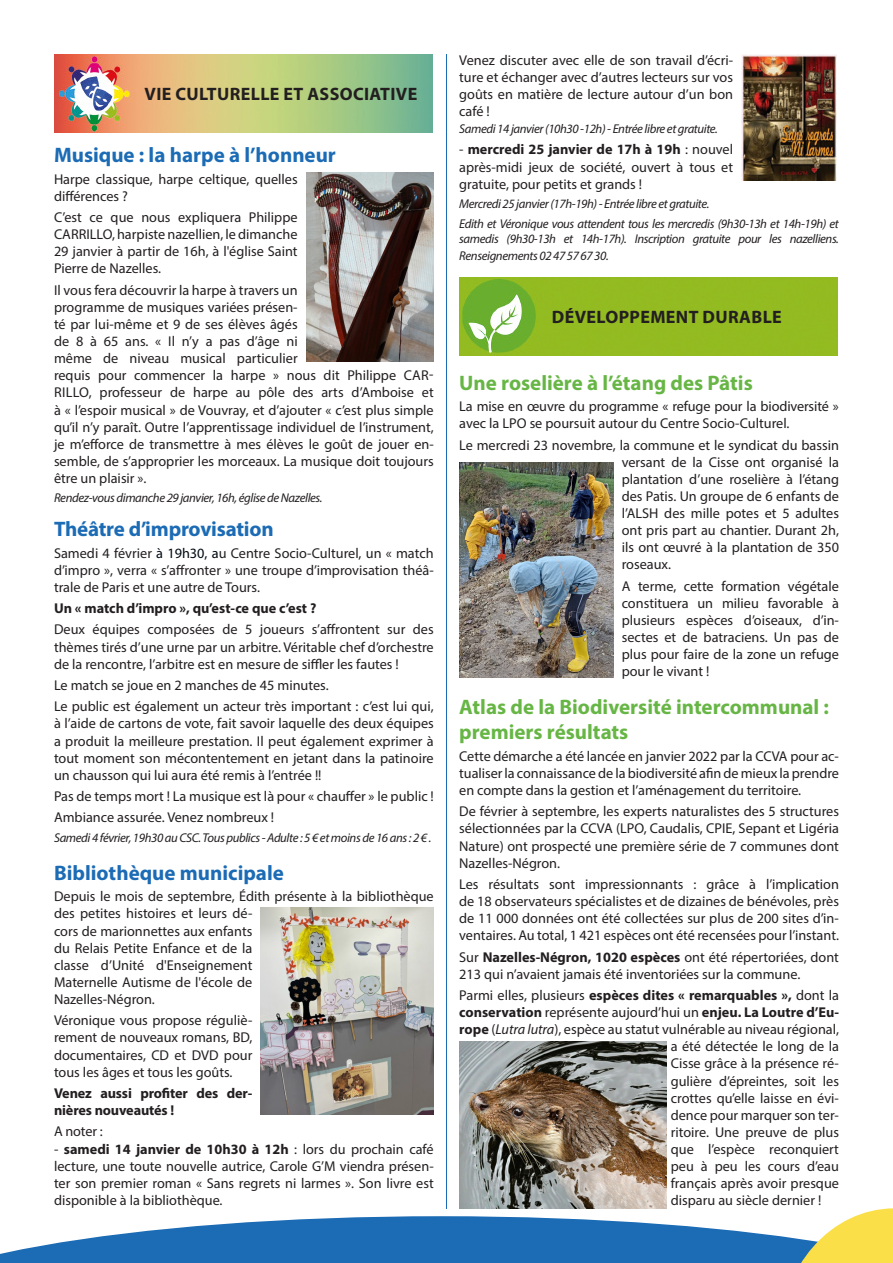
<style>
.page{position:relative;width:893px;height:1263px;background:#fff}
.page>*{position:absolute;margin:0;border:0;box-sizing:border-box;transform-origin:0 0}
.titre_vert{font:700 21px/25.2px "Myriad Pro";color:#67b645}
.Titre_bleu{font:700 21px "Myriad Pro";color:#1b6bb5}
.Info_italique{font:700 21px "Myriad Pro";letter-spacing:-.01em;color:#1b6bb5}
.Titre_rubrique{font:700 18px "Myriad Pro";letter-spacing:.02em;color:#231f20}
.Texte{font:14.25px/17.1px "Myriad Pro";color:#231f20;text-align:justify}
.Texte-2{font:700 14.25px/17.1px "Myriad Pro";color:#231f20}
.Info_italique-2{font:italic 12.75px/15.3px "Myriad Pro";letter-spacing:-.03em;color:#231f20}
.s1{color:#000911}
.s2{font-weight:700}
.s3{font-weight:400}
.s4{font-style:italic}
</style>
<div class="page">
<img style="left:54px;top:54px;width:379px;height:79px">
<img style="left:459px;top:277px;width:379px;height:79px">
<hr style="left:446px;top:54px;width:1px;height:1155px;background:#1b6bb5">
<svg style="left:0;top:1208px;width:893px;height:55px"></svg>
<img style="left:306px;top:172px;width:128px;height:189px">
<img style="left:261px;top:908px;width:173px;height:206px">
<img style="left:742px;top:54px;width:95px;height:126px">
<img style="left:459px;top:462px;width:154px;height:216px">
<img style="left:459px;top:1042px;width:207px;height:166px">
<p class="Titre_rubrique" style="left:145px;top:82px;width:274px">VIE CULTURELLE ET ASSOCIATIVE</p>
<p class="Titre_bleu" style="left:54px;top:142px;width:283px">Musique : la harpe à l’honneur</p>
<p class="Texte" style="left:54px;top:170px;width:245px">Harpe classique, harpe celtique, quelles différences ?</p>
<p class="Texte" style="left:54px;top:209px;width:245px">C’est ce que nous expliquera Philippe CARRILLO, harpiste nazellien, le dimanche 29 janvier à partir de 16h, à l'église Saint Pierre de Nazelles.</p>
<p class="Texte" style="left:54px;top:281px;width:381px;text-align:left">Il vous fera découvrir la harpe à travers un<br>programme de musiques variées présen-<br>té par lui-même et 9 de ses élèves âgés<br>de 8 à 65 ans. « Il n’y a pas d’âge ni<br>même de niveau musical particulier<br>requis pour commencer la harpe » nous dit Philippe CAR-RILLO, professeur de harpe au pôle des arts d’Amboise et à « l’espoir musical » de Vouvray, et d’ajouter « c’est plus simple qu’il n’y paraît. Outre l’apprentissage individuel de l’instrument, je m’efforce de transmettre à mes élèves le goût de jouer en&shy;semble, de s’approprier les morceaux. La musique doit toujours être un plaisir ».</p>
<p class="Info_italique-2" style="left:54px;top:490px;width:270px">Rendez-vous dimanche 29 janvier, 16h, église de Nazelles.</p>
<p class="Info_italique" style="left:54px;top:515px;width:221px">Théâtre d’improvisation</p>
<p class="Texte" style="left:54px;top:544px;width:381px">Samedi 4 février <span class="s1">à 19h30, a</span>u Centre Socio-Culturel, un « match d’impro », verra « s’affronter » une troupe d’improvisation théâ&shy;trale de Paris et une autre de Tours.</p>
<p class="Texte-2" style="left:54px;top:599px;width:264px">Un « match d’impro », qu’est-ce que c’est ?</p>
<p class="Texte" style="left:54px;top:621px;width:381px">Deux équipes composées de 5 joueurs s’affrontent sur des thèmes tirés d’une urne par un arbitre. Véritable chef d’orchestre de la rencontre, l’arbitre est en mesure de siffler les fautes !</p>
<p class="Texte" style="left:54px;top:676px;width:276px">Le match se joue en 2 manches de 45 minutes.</p>
<p class="Texte" style="left:54px;top:698px;width:381px">Le public est également un acteur très important : c’est lui qui, à l’aide de cartons de vote, fait savoir laquelle des deux équipes a produit la meilleure prestation. Il peut également exprimer à tout moment son mécontentement en jetant dans la patinoire un chausson qui lui aura été remis à l’entrée !!</p>
<p class="Texte" style="left:54px;top:787px;width:381px">Pas de temps mort ! La musique est là pour « chauffer » le public !</p>
<p class="Texte" style="left:54px;top:809px;width:222px">Ambiance assurée. Venez nombreux !</p>
<p class="Info_italique-2" style="left:54px;top:830px;width:379px">Samedi 4 février, 19h30 au CSC. Tous publics - Adulte : 5 € et moins de 16 ans : 2 € .</p>
<p class="Titre_bleu" style="left:54px;top:859px;width:231px">Bibliothèque municipale</p>
<p class="Texte" style="left:54px;top:888px;width:381px;text-align:left">Depuis le mois de septembre, Édith présente à la bibliothèque des petites histoires et leurs dé-<br>cors de marionnettes aux enfants<br>du Relais Petite Enfance et de la<br>classe d’Unité d'Enseignement<br>Maternelle Autisme de l'école de<br>Nazelles-Négron.</p>
<p class="Texte" style="left:54px;top:1012px;width:200px">Véronique vous propose réguliè&shy;rement de nouveaux romans, BD, documentaires, CD et DVD pour tous les âges et tous les goûts.</p>
<p class="Texte-2" style="left:54px;top:1084px;width:200px">Venez aussi profiter des der&shy;nières nouveautés !</p>
<p class="Texte" style="left:54px;top:1123px;width:50px">A noter :</p>
<p class="Texte" style="left:54px;top:1140px;width:381px">- <span class="s2">samedi 14 janvier de 10h30 à 12h</span> : lors du prochain café lecture, une toute nouvelle autrice, Carole G’M viendra présen&shy;ter son premier roman « Sans regrets ni larmes ». Son livre est disponible à la bibliothèque.</p>
<p class="Texte" style="left:459px;top:51px;width:275px">Venez discuter avec elle de son travail d’écri&shy;ture et échanger avec d’autres lecteurs sur vos goûts en matière de lecture autour d’un bon café !</p>
<p class="Info_italique-2" style="left:459px;top:121px;width:260px">Samedi 14 janvier (10h30 -12h) - Entrée libre et gratuite.</p>
<p class="Texte" style="left:459px;top:141px;width:275px">- <span class="s2">mercredi 25 janvier de 17h à 19h</span> : nouvel après-midi jeux de société, ouvert à tous et gratuite, pour petits et grands !</p>
<p class="Info_italique-2" style="left:459px;top:196px;width:252px">Mercredi 25 janvier (17h-19h) - Entrée libre et gratuite.</p>
<p class="Info_italique-2" style="left:459px;top:216px;width:381px">Edith et Véronique vous attendent tous les mercredis (9h30-13h et 14h-19h) et samedis (9h30-13h et 14h-17h). Inscription gratuite pour les nazelliens.</p>
<p class="Info_italique-2" style="left:459px;top:248px;width:151px">Renseignements 02 47 57 67 30.</p>
<p class="Titre_rubrique" style="left:552px;top:305px;width:232px">DÉVELOPPEMENT DURABLE</p>
<p class="titre_vert" style="left:459px;top:369px;width:295px">Une roselière à l’étang des Pâtis</p>
<p class="Texte" style="left:459px;top:398px;width:381px">La mise en œuvre du programme « refuge pour la biodiversité » avec la LPO se poursuit autour du Centre Socio-Culturel.</p>
<p class="Texte" style="left:622px;top:436px;width:219px;text-indent:-162px">Le mercredi 23 novembre, la commune et le syndicat du bassin versant de la Cisse ont organisé la plantation d’une roselière à l’étang des Patis. Un groupe de 6 enfants de l’ALSH des mille potes et 5 adultes ont pris part au chantier. Durant 2h, ils ont œuvré à la plantation de 350 roseaux.</p>
<p class="Texte" style="left:622px;top:577px;width:219px">A terme, cette formation végétale constituera un milieu favorable à plusieurs espèces d’oiseaux, d’in&shy;sectes et de batraciens. Un pas de plus pour faire de la zone un refuge pour le vivant !</p>
<p class="titre_vert" style="left:459px;top:694px;width:371px">Atlas de la Biodiversité intercommunal : premiers résultats</p>
<p class="Texte" style="left:459px;top:747px;width:381px">Cette démarche a été lancée en janvier 2022 par la CCVA pour ac&shy;tualiser la connaissance de la biodiversité afin de mieux la prendre en compte dans la gestion et l’aménagement du territoire.</p>
<p class="Texte" style="left:459px;top:803px;width:381px">De février à septembre, les experts naturalistes des 5 structures sélectionnées par la CCVA (LPO, Caudalis, CPIE, Sepant et Ligéria Nature) ont prospecté une première série de 7 communes dont Nazelles-Négron.</p>
<p class="Texte" style="left:459px;top:875px;width:381px">Les résultats sont impressionnants : grâce à l’implication de 18 observateurs spécialistes et de dizaines de bénévoles, près de 11 000 données ont été collectées sur plus de 200 sites d’in&shy;ventaires. Au total, 1 421 espèces ont été recensées pour l’instant.</p>
<p class="Texte" style="left:459px;top:948px;width:381px">Sur <span class="s2">Nazelles-Négron, 1020 espèces</span> ont été répertoriées, dont<br>213 qui n’avaient jamais été inventoriées sur la commune.</p>
<p class="Texte-2" style="left:459px;top:986px;width:381px"><span class="s3">Parmi elles, plusieurs</span> espèces dites « remarquables », <span class="s3">dont la</span></p>
<p class="Texte-2" style="left:459px;top:1003px;width:381px">conservation <span class="s3">représente aujourd’hui un</span> enjeu. La Loutre d’Eu-</p>
<p class="Texte" style="left:459px;top:1021px;width:381px"><span class="s2">rope</span> (<span class="s4">Lutra lutra</span>), espèce au statut vulnérable au niveau régional,</p>
<p class="Texte" style="left:671px;top:1038px;width:170px">a été détectée le long de la</p>
<p class="Texte" style="left:671px;top:1055px;width:170px">Cisse grâce à la présence ré-</p>
<p class="Texte" style="left:671px;top:1072px;width:170px">gulière d’épreintes, soit les</p>
<p class="Texte" style="left:671px;top:1089px;width:170px">crottes qu’elle laisse en évi-</p>
<p class="Texte" style="left:671px;top:1106px;width:170px">dence pour marquer son ter-</p>
<p class="Texte" style="left:671px;top:1123px;width:170px">ritoire. Une preuve de plus</p>
<p class="Texte" style="left:671px;top:1140px;width:170px">que l’espèce reconquiert</p>
<p class="Texte" style="left:671px;top:1157px;width:170px">peu à peu les cours d’eau</p>
<p class="Texte" style="left:671px;top:1174px;width:170px">français après avoir presque</p>
<p class="Texte" style="left:671px;top:1192px;width:152px">disparu au siècle dernier !</p>
</div>
